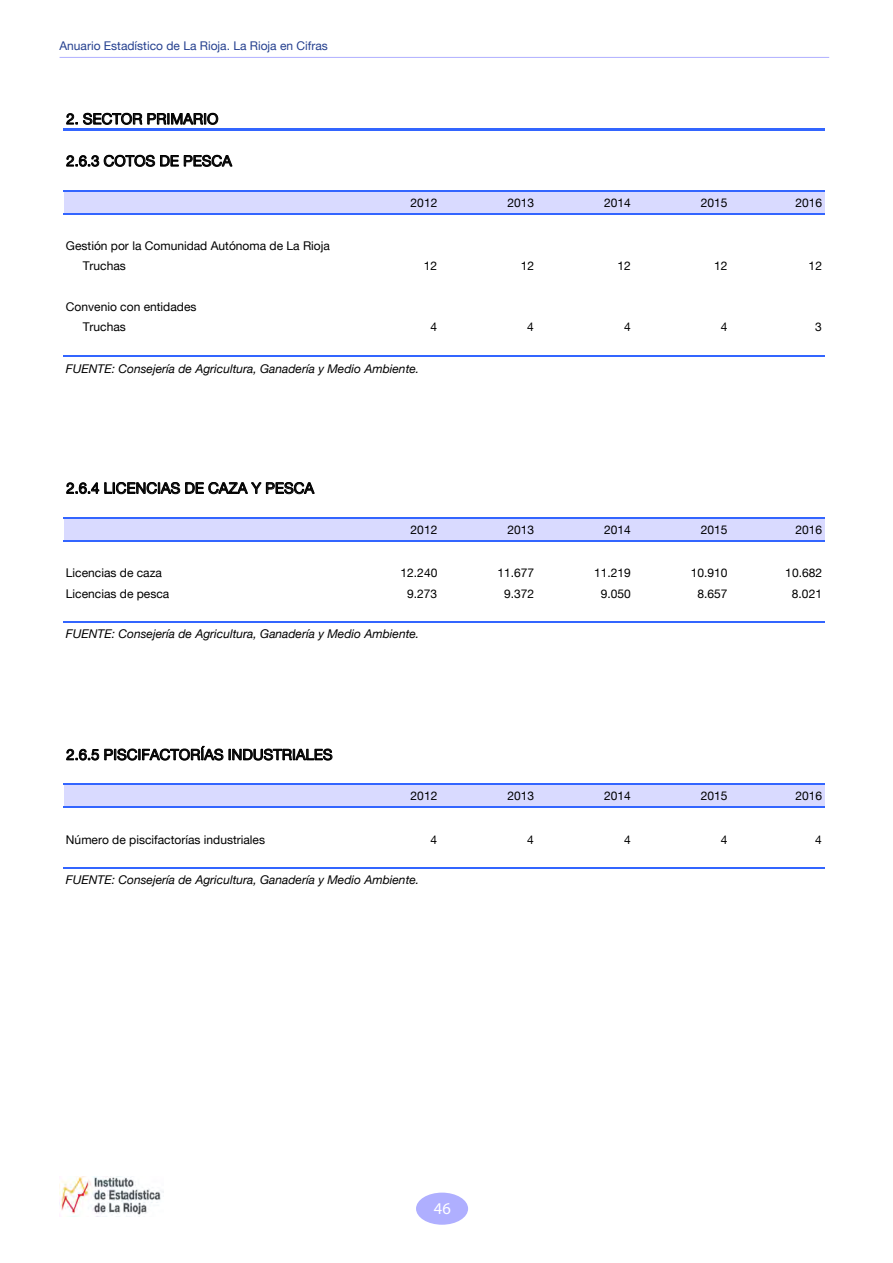
<style>
.page{position:relative;width:893px;height:1263px;background:#fff}
.page>*{position:absolute;margin:0;border:0;box-sizing:border-box;transform-origin:0 0}
.t1{font:16.5px "Myriad Pro";color:#fff}
.t2{font:14.85px "Helvetica Neue LT";color:#000}
.t3{font:12px/20.2px "Helvetica Neue LT";color:#000}
.t4{font:italic 12px "Helvetica Neue LT";color:#000}
.t5{font:12px "Helvetica Neue LT";color:#25408f}
</style>
<div class="page">
<div style="left:416px;top:1192px;width:52px;height:33px;background:#afafff;border-radius:50%"></div>
<img style="left:60px;top:1176px;width:103px;height:41px">
<hr style="left:60px;top:57px;width:769px;height:1px;background:#afafff">
<div style="left:64px;top:191px;width:761px;height:23px;background:#d9daff"></div>
<div style="left:64px;top:518px;width:761px;height:23px;background:#d9daff"></div>
<div style="left:64px;top:784px;width:761px;height:24px;background:#d9daff"></div>
<svg style="left:66px;top:113px;width:152px;height:12px"></svg>
<svg style="left:66px;top:155px;width:166px;height:12px"></svg>
<svg style="left:66px;top:482px;width:249px;height:12px"></svg>
<svg style="left:66px;top:746px;width:157px;height:14px"></svg>
<svg style="left:229px;top:749px;width:103px;height:11px"></svg>
<hr style="left:63px;top:128px;width:762px;height:3px;background:#3365ff">
<hr style="left:63px;top:190px;width:762px;height:1px;background:#3365ff">
<hr style="left:63px;top:213px;width:762px;height:1px;background:#3365ff">
<hr style="left:63px;top:355px;width:762px;height:1px;background:#3365ff">
<hr style="left:63px;top:517px;width:762px;height:2px;background:#3365ff">
<hr style="left:63px;top:540px;width:762px;height:2px;background:#3365ff">
<hr style="left:63px;top:621px;width:762px;height:2px;background:#3365ff">
<hr style="left:63px;top:784px;width:762px;height:1px;background:#3365ff">
<hr style="left:63px;top:807px;width:762px;height:1px;background:#3365ff">
<hr style="left:63px;top:867px;width:762px;height:2px;background:#3365ff">
<p class="t5" style="left:60px;top:39px;width:270px">Anuario Estadístico de La Rioja. La Rioja en Cifras</p>
<p class="t2" style="left:66px;top:110px;width:154px">2. SECTOR PRIMARIO</p>
<p class="t2" style="left:66px;top:152px;width:167px">2.6.3 COTOS DE PESCA</p>
<p class="t3" style="left:83px;top:235px;width:249px;text-indent:-17px">Gestión por la Comunidad Autónoma de La Rioja<br>Truchas</p>
<p class="t3" style="left:83px;top:296px;width:115px;text-indent:-17px">Convenio con entidades<br>Truchas</p>
<p class="t3" style="left:411px;top:192px;width:28px">2012</p>
<p class="t3" style="left:507px;top:192px;width:28px">2013</p>
<p class="t3" style="left:604px;top:192px;width:28px">2014</p>
<p class="t3" style="left:701px;top:192px;width:28px">2015</p>
<p class="t3" style="left:795px;top:192px;width:28px">2016</p>
<p class="t3" style="left:424px;top:256px;width:15px">12</p>
<p class="t3" style="left:521px;top:256px;width:15px">12</p>
<p class="t3" style="left:617px;top:256px;width:15px">12</p>
<p class="t3" style="left:714px;top:256px;width:15px">12</p>
<p class="t3" style="left:809px;top:256px;width:15px">12</p>
<p class="t3" style="left:431px;top:317px;width:8px">4</p>
<p class="t3" style="left:527px;top:317px;width:8px">4</p>
<p class="t3" style="left:624px;top:317px;width:8px">4</p>
<p class="t3" style="left:721px;top:317px;width:8px">4</p>
<p class="t3" style="left:815px;top:317px;width:8px">3</p>
<p class="t4" style="left:66px;top:361px;width:355px">FUENTE: Consejería de Agricultura, Ganadería y Medio Ambiente.</p>
<p class="t2" style="left:66px;top:479px;width:249px">2.6.4 LICENCIAS DE CAZA Y PESCA</p>
<p class="t3" style="left:411px;top:519px;width:28px">2012</p>
<p class="t3" style="left:507px;top:519px;width:28px">2013</p>
<p class="t3" style="left:604px;top:519px;width:28px">2014</p>
<p class="t3" style="left:701px;top:519px;width:28px">2015</p>
<p class="t3" style="left:795px;top:519px;width:28px">2016</p>
<p class="t3" style="left:66px;top:563px;width:97px">Licencias de caza</p>
<p class="t3" style="left:401px;top:563px;width:38px">12.240</p>
<p class="t3" style="left:497px;top:563px;width:38px">11.677</p>
<p class="t3" style="left:594px;top:563px;width:38px">11.219</p>
<p class="t3" style="left:691px;top:563px;width:38px">10.910</p>
<p class="t3" style="left:785px;top:563px;width:38px">10.682</p>
<p class="t3" style="left:66px;top:583px;width:105px">Licencias de pesca</p>
<p class="t3" style="left:407px;top:583px;width:32px">9.273</p>
<p class="t3" style="left:504px;top:583px;width:32px">9.372</p>
<p class="t3" style="left:601px;top:583px;width:32px">9.050</p>
<p class="t3" style="left:697px;top:583px;width:32px">8.657</p>
<p class="t3" style="left:792px;top:583px;width:32px">8.021</p>
<p class="t4" style="left:66px;top:627px;width:355px">FUENTE: Consejería de Agricultura, Ganadería y Medio Ambiente.</p>
<p class="t2" style="left:66px;top:746px;width:268px">2.6.5 PISCIFACTORÍAS INDUSTRIALES</p>
<p class="t3" style="left:411px;top:786px;width:28px">2012</p>
<p class="t3" style="left:507px;top:786px;width:28px">2013</p>
<p class="t3" style="left:604px;top:786px;width:28px">2014</p>
<p class="t3" style="left:701px;top:786px;width:28px">2015</p>
<p class="t3" style="left:795px;top:786px;width:28px">2016</p>
<p class="t3" style="left:66px;top:829px;width:201px">Número de piscifactorías industriales</p>
<p class="t3" style="left:431px;top:829px;width:8px">4</p>
<p class="t3" style="left:527px;top:829px;width:8px">4</p>
<p class="t3" style="left:624px;top:829px;width:8px">4</p>
<p class="t3" style="left:721px;top:829px;width:8px">4</p>
<p class="t3" style="left:815px;top:829px;width:8px">4</p>
<p class="t4" style="left:66px;top:873px;width:355px">FUENTE: Consejería de Agricultura, Ganadería y Medio Ambiente.</p>
<h1 class="t1" style="left:434px;top:1198px;width:18px">46</h1>
</div>
